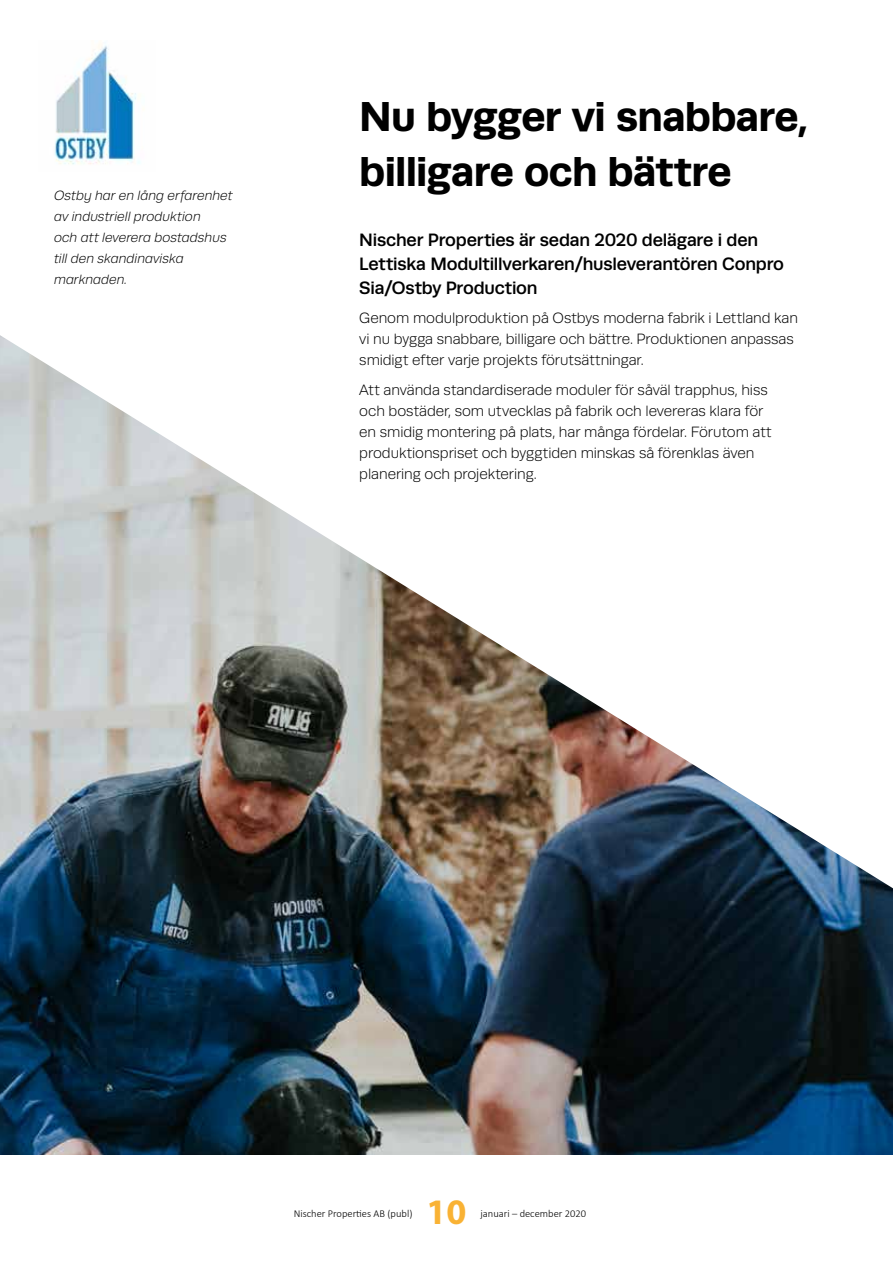
<style>
.page{position:relative;width:893px;height:1263px;background:#fff}
.page>*{position:absolute;margin:0;border:0;box-sizing:border-box;transform-origin:0 0}
.t1{font:700 42px/55.5px "Runda";letter-spacing:-.02em;color:#000}
.t2{font:700 36px "Myriad Pro";color:#f9b234}
.t3{font:500 18px/24px "Runda";letter-spacing:-.01em;color:#000}
.t4{font:300 15px/21px "Runda";letter-spacing:-.005em;color:#000}
.t5{font:italic 300 13.5px/21px "Runda";color:#000}
.t6{font:300 10.5px "Calibri";color:#000}
</style>
<div class="page">
<img style="left:0;top:888px;width:893px;height:266px">
<img style="left:0;top:335px;width:893px;height:553px">
<img style="left:54px;top:43px;width:86px;height:122px">
<p class="t5" style="left:54px;top:185px;width:180px">Ostby har en lång erfarenhet av industriell produktion<br>och att leverera bostadshus till den skandinaviska marknaden.</p>
<h1 class="t1" style="left:359px;top:88px;width:451px">Nu bygger vi snabbare, billigare och bättre</h1>
<p class="t3" style="left:359px;top:227px;width:426px">Nischer Properties är sedan 2020 delägare i den<br>Lettiska Modultillverkaren/husleverantören Conpro<br>Sia/Ostby Production</p>
<p class="t4" style="left:359px;top:308px;width:440px">Genom modulproduktion på Ostbys moderna fabrik i Lettland kan vi nu bygga snabbare, billigare och bättre. Produktionen anpassas smidigt efter varje projekts förutsättningar.</p>
<p class="t4" style="left:359px;top:379px;width:414px">Att använda standardiserade moduler för såväl trapphus, hiss och bostäder, som utvecklas på fabrik och levereras klara för en smidig montering på plats, har många fördelar. Förutom att produktionspriset och byggtiden minskas så förenklas även planering och projektering.</p>
<p class="t6" style="left:294px;top:1207px;width:120px">Nischer Properties AB (publ)</p>
<h2 class="t2" style="left:426px;top:1188px;width:41px">10</h2>
<p class="t6" style="left:480px;top:1207px;width:107px">januari – december 2020</p>
</div>
